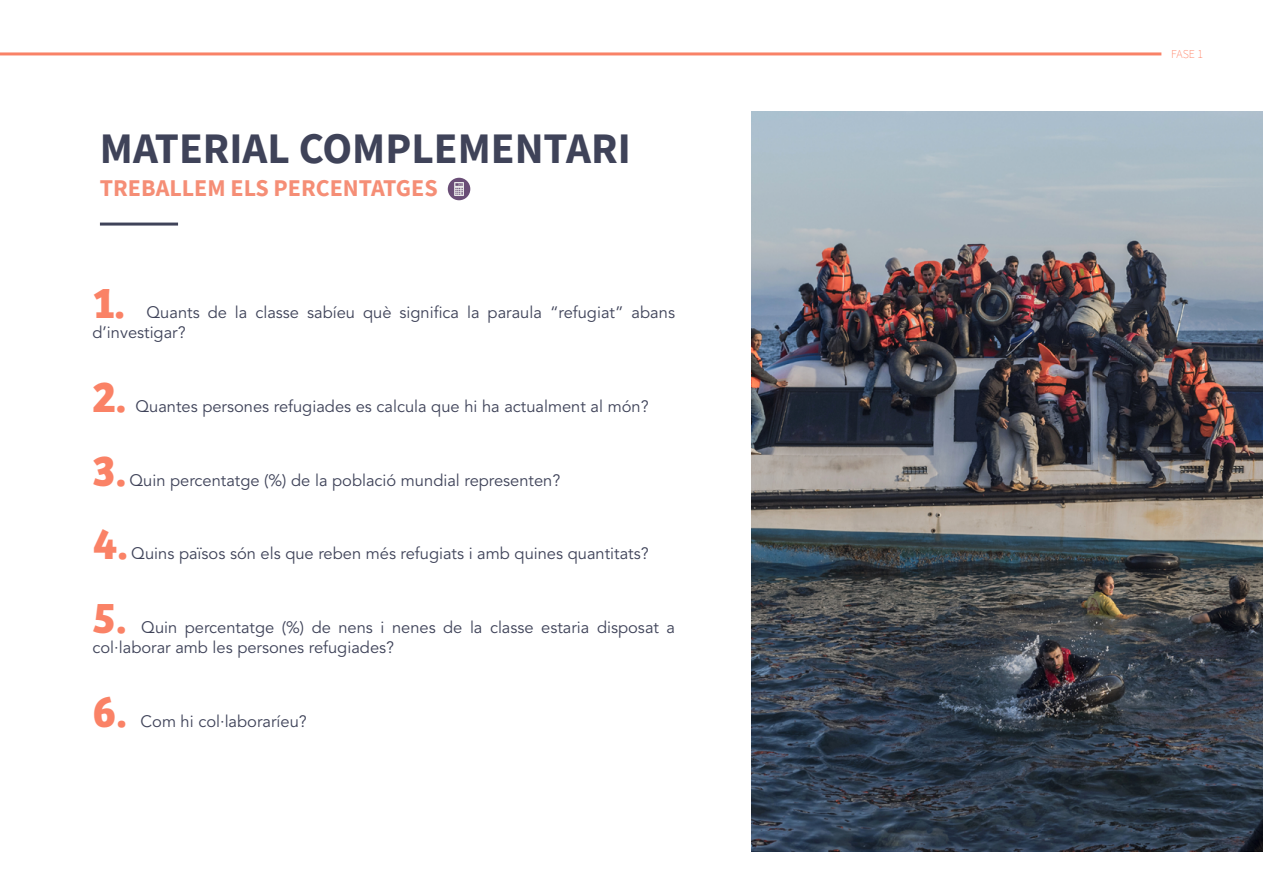
<style>
.page{position:relative;width:1263px;height:893px;background:#fff}
.page>*{position:absolute;margin:0;border:0;box-sizing:border-box;transform-origin:0 0}
.t1{font:700 45px "Bree";color:#fa8266}
.t2{font:700 43.5px "Source Sans Pro";color:#3f4359}
.t3{font:700 24px "Source Sans Pro";color:#f58e76}
.t4{font:16.5px/19.8px "Avenir LT Std";color:#3f4359}
.t5{font:200 12px "Source Sans Pro";color:#ff6947}
</style>
<div class="page">
<hr style="left:0;top:52px;width:1161px;height:3px;background:#f98267">
<hr style="left:100px;top:223px;width:78px;height:3px;background:#3f4359">
<div style="left:448px;top:178px;width:22px;height:22px;background:#6a4e77;border-radius:50%"></div>
<svg style="left:454px;top:182px;width:10px;height:14px"></svg>
<img style="left:751px;top:112px;width:512px;height:739px">
<h2 class="t2" style="left:100px;top:119px;width:532px">MATERIAL COMPLEMENTARI</h2>
<h3 class="t3" style="left:100px;top:172px;width:339px">TREBALLEM ELS PERCENTATGES</h3>
<h1 class="t1" style="left:93px;top:276px;width:34px">1.</h1>
<p class="t4" style="left:93px;top:303px;width:584px;text-indent:54px">Quants de la classe sabíeu què significa la paraula “refugiat” abans d’investigar?</p>
<h1 class="t1" style="left:93px;top:370px;width:35px">2.</h1>
<p class="t4" style="left:135px;top:397px;width:515px">Quantes persones refugiades es calcula que hi ha actualment al món?</p>
<h1 class="t1" style="left:93px;top:443px;width:35px">3.</h1>
<p class="t4" style="left:129px;top:470px;width:432px">Quin percentatge (%) de la població mundial representen?</p>
<h1 class="t1" style="left:93px;top:517px;width:37px">4.</h1>
<p class="t4" style="left:131px;top:544px;width:519px">Quins països són els que reben més refugiats i amb quines quantitats?</p>
<h1 class="t1" style="left:93px;top:591px;width:35px">5.</h1>
<p class="t4" style="left:93px;top:618px;width:584px;text-indent:49px">Quin percentatge (%) de nens i nenes de la classe estaria disposat a col·laborar amb les persones refugiades?</p>
<h1 class="t1" style="left:93px;top:685px;width:36px">6.</h1>
<p class="t4" style="left:141px;top:712px;width:168px">Com hi col·laboraríeu?</p>
<p class="t5" style="left:1171px;top:47px;width:33px">FASE 1</p>
</div>
